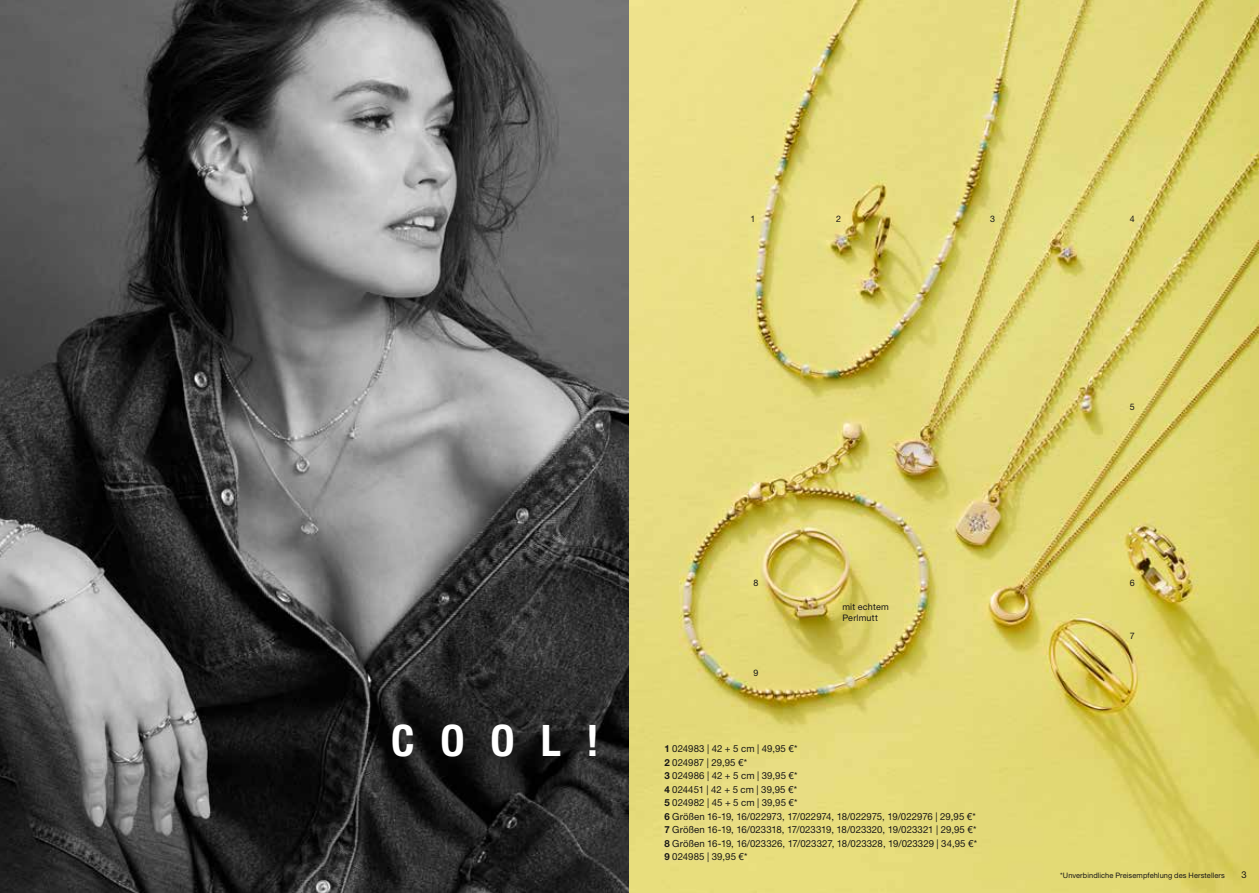
<style>
.page{position:relative;width:1259px;height:893px;background:#fff}
.page>*{position:absolute;margin:0;border:0;box-sizing:border-box;transform-origin:0 0}
.t1{font:700 condensed 43.5px "Helvetica Neue LT Std";color:#fff}
.t2{font:9.75px/13.5px "Helvetica Neue LT Std";letter-spacing:.005em;color:#181716}
.t3{font:9.45px "Helvetica Neue LT Std";color:#181716}
.t4{font:9px/10.5px "Helvetica Neue LT Std";letter-spacing:.025em;color:#181716}
.t5{font:7.5px "Helvetica Neue LT Std";letter-spacing:.01em;color:#181716}
.s1{font-weight:700}
</style>
<div class="page">
<img style="left:0;top:0;width:629px;height:893px">
<svg style="left:629px;top:0;width:630px;height:893px;background:#e0d475"></svg>
<p class="t4" style="left:750px;top:213px;width:6px">1</p>
<p class="t4" style="left:836px;top:213px;width:6px">2</p>
<p class="t4" style="left:990px;top:213px;width:6px">3</p>
<p class="t4" style="left:1129px;top:213px;width:6px">4</p>
<h1 class="t1" style="left:391px;top:714px;width:209px">COOL!</h1>
<p class="t4" style="left:1129px;top:402px;width:6px">5</p>
<p class="t4" style="left:753px;top:577px;width:6px">8</p>
<p class="t4" style="left:1129px;top:577px;width:6px">6</p>
<p class="t4" style="left:753px;top:667px;width:6px">9</p>
<p class="t4" style="left:842px;top:602px;width:48px">mit echtem<br>Perlmutt</p>
<p class="t2" style="left:664px;top:742px;width:314px"><span class="s1">1</span> 024983 | 42 + 5 cm | 49,95 €*<br><span class="s1">2</span> 024987 | 29,95 €*<br><span class="s1">3</span> 024986 | 42 + 5 cm | 39,95 €*<br><span class="s1">4</span> 024451 | 42 + 5 cm | 39,95 €*<br><span class="s1">5</span> 024982 | 45 + 5 cm | 39,95 €*<br><span class="s1">6</span> Größen 16-19, 16/022973, 17/022974, 18/022975, 19/022976 | 29,95 €* <span class="s1">7</span> Größen 16-19, 16/023318, 17/023319, 18/023320, 19/023321 | 29,95 €* <span class="s1">8</span> Größen 16-19, 16/023326, 17/023327, 18/023328, 19/023329 | 34,95 €* <span class="s1">9</span> 024985 | 39,95 €*</p>
<p class="t4" style="left:1129px;top:630px;width:6px">7</p>
<p class="t5" style="left:1060px;top:871px;width:166px">*Unverbindliche Preisempfehlung des Herstellers</p>
<p class="t3" style="left:1241px;top:869px;width:7px">3</p>
</div>
